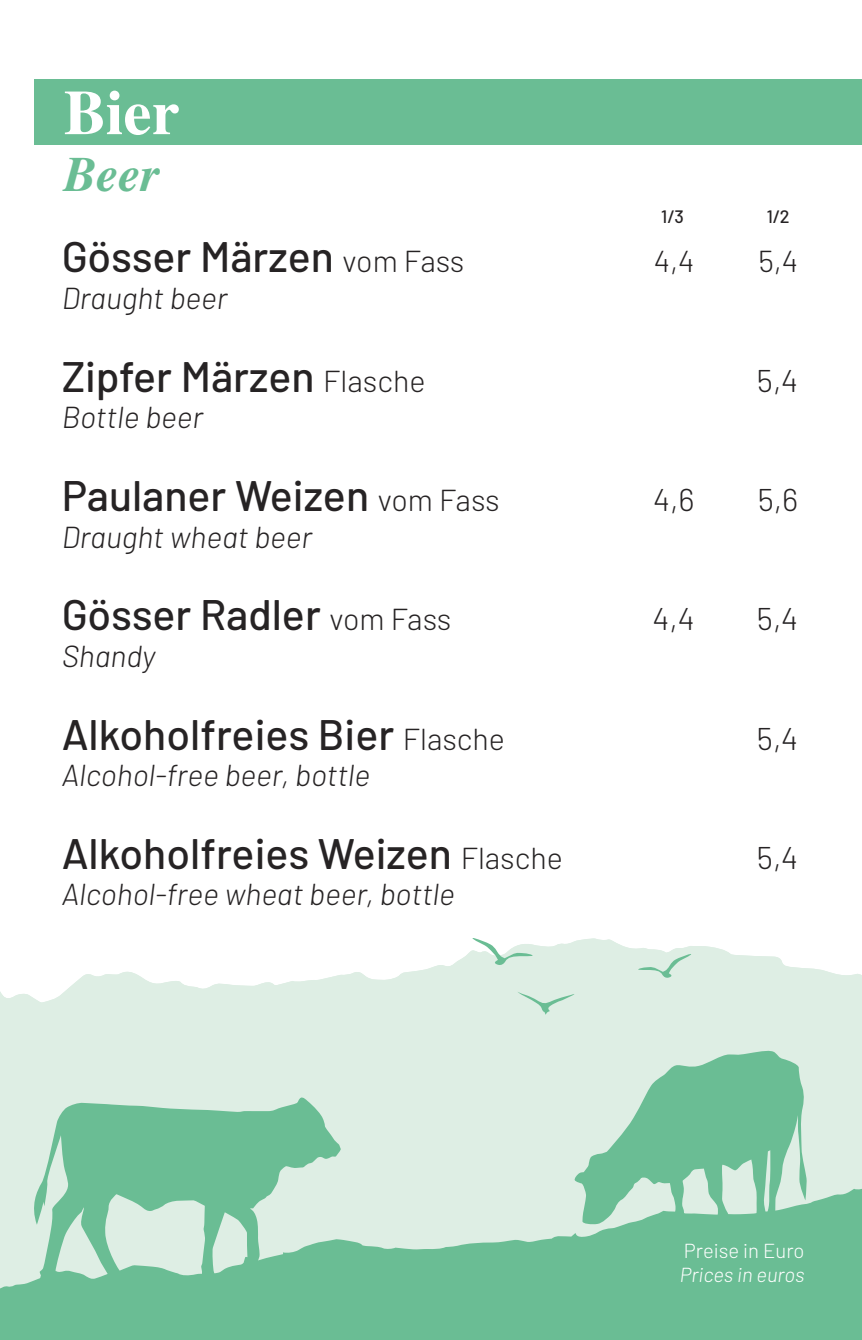
<style>
.page{position:relative;width:862px;height:1340px;background:#fff}
.page>*{position:absolute;margin:0;border:0;box-sizing:border-box;transform-origin:0 0}
.t1{font:700 63px "Times CE";color:#fff}
.t2{font:italic 700 49.5px "Times CE";color:#6abd94}
.t3{font:500 42.75px "Barlow";color:#262324}
.t4{font:300 31.5px "Barlow";color:#262324}
.t5{font:italic 300 30.38px "Barlow";color:#262324}
.t6{font:300 30.38px "Barlow";color:#262324}
.t7{font:italic 300 22.5px "Barlow";color:#fff}
.t8{font:300 22.5px "Barlow";color:#fff}
.t9{font:italic 300 20.25px "Barlow";color:#fff}
.t10{font:300 20.25px "Barlow";color:#fff}
.t11{font:500 18px "Barlow";color:#262324}
.s1{font-weight:300;font-size:30.38px}
</style>
<div class="page">
<svg style="left:437px;top:938px;width:349px;height:28px;fill:#deeee4"></svg>
<div style="left:34px;top:80px;width:827px;height:65px;background:#6abd94"></div>
<svg style="left:0;top:966px;width:861px;height:373px;fill:#deeee4"></svg>
<svg style="left:30px;top:1096px;width:311px;height:166px;fill:#6abd94"></svg>
<svg style="left:573px;top:1049px;width:233px;height:176px"></svg>
<div style="left:0;top:1262px;width:522px;height:77px;background:#6abd94"></div>
<svg style="left:517px;top:991px;width:57px;height:23px"></svg>
<svg style="left:471px;top:938px;width:61px;height:27px"></svg>
<svg style="left:638px;top:954px;width:54px;height:24px"></svg>
<h1 class="t1" style="left:64px;top:75px;width:117px">Bier</h1>
<p class="t2" style="left:64px;top:145px;width:98px">Beer</p>
<p class="t11" style="left:661px;top:205px;width:24px">1/3</p>
<p class="t11" style="left:766px;top:205px;width:24px">1/2</p>
<p class="t3" style="left:62px;top:230px;width:404px">Gösser Märzen <span class="s1">vom Fass</span></p>
<p class="t6" style="left:653px;top:243px;width:42px">4,4</p>
<p class="t6" style="left:758px;top:243px;width:41px">5,4</p>
<p class="t5" style="left:62px;top:279px;width:167px">Draught beer</p>
<p class="t3" style="left:62px;top:350px;width:365px">Zipfer Märzen <span class="s1">Flasche</span></p>
<p class="t4" style="left:756px;top:361px;width:43px">5,4</p>
<p class="t5" style="left:62px;top:398px;width:143px">Bottle beer</p>
<p class="t3" style="left:62px;top:469px;width:439px">Paulaner Weizen <span class="s1">vom Fass</span></p>
<p class="t4" style="left:653px;top:480px;width:43px">4,6</p>
<p class="t4" style="left:757px;top:480px;width:42px">5,6</p>
<p class="t5" style="left:62px;top:518px;width:252px">Draught wheat beer</p>
<p class="t3" style="left:62px;top:588px;width:391px">Gösser Radler <span class="s1">vom Fass</span></p>
<p class="t4" style="left:652px;top:599px;width:44px">4,4</p>
<p class="t4" style="left:756px;top:599px;width:43px">5,4</p>
<p class="t5" style="left:62px;top:637px;width:95px">Shandy</p>
<p class="t3" style="left:62px;top:707px;width:444px">Alkoholfreies Bier <span class="s1">Flasche</span></p>
<p class="t4" style="left:756px;top:718px;width:43px">5,4</p>
<p class="t5" style="left:62px;top:756px;width:310px">Alcohol-free beer, bottle</p>
<p class="t3" style="left:62px;top:827px;width:502px">Alkoholfreies Weizen <span class="s1">Flasche</span></p>
<p class="t4" style="left:756px;top:838px;width:43px">5,4</p>
<p class="t5" style="left:62px;top:875px;width:394px">Alcohol-free wheat beer, bottle</p>
<p class="t10" style="left:683px;top:1238px;width:122px">Preise in Euro</p>
<p class="t9" style="left:679px;top:1262px;width:126px">Prices in euros</p>
<p class="t8" style="left:670px;top:1238px;width:135px">Preise in Euro</p>
<p class="t7" style="left:665px;top:1265px;width:140px">Prices in euros</p>
</div>
